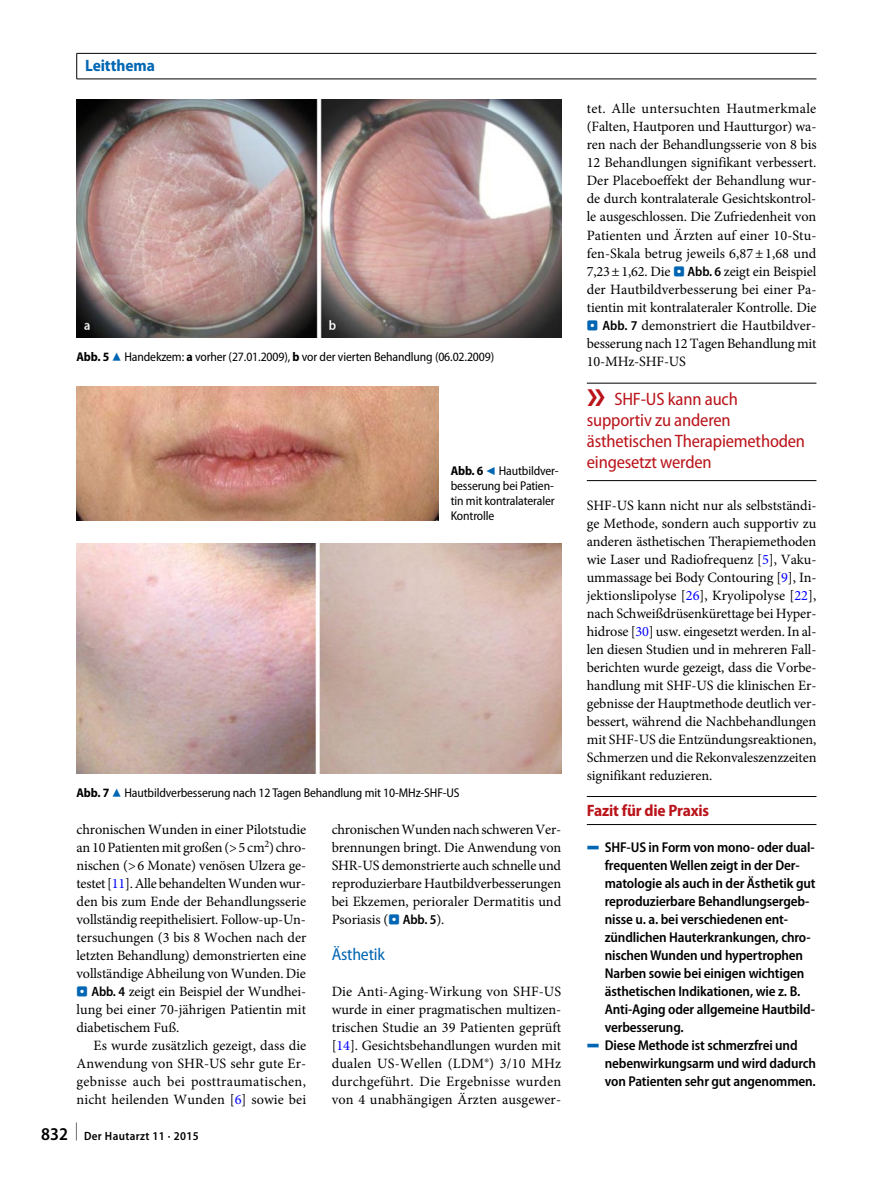
<style>
.page{position:relative;width:893px;height:1187px;background:#fff}
.page>*{position:absolute;margin:0;border:0;box-sizing:border-box;transform-origin:0 0}
.t1{font:600 semi-condensed 45px "Myriad Pro";color:#ba141a}
.t2{font:semi-condensed 18px/21px "Myriad Pro";letter-spacing:-.01em;color:#ba141a}
.t3{font:semi-condensed 17.25px "Myriad Pro";letter-spacing:-.01em;color:#0066b3}
.t4{font:700 semi-condensed 16.5px "Myriad Pro";letter-spacing:-.01em;color:#ba141a}
.t5{font:700 semi-condensed 16.5px "Myriad Pro";letter-spacing:-.005em;color:#0066b3}
.t6{font:14.25px/18px "Minion Pro";color:#000;text-align:justify}
.t7{font:600 semi-condensed 14.25px "Myriad Pro";letter-spacing:-.01em;color:#000}
.t8{font:semi-condensed 12.75px/15px "Myriad Pro";letter-spacing:-.01em;color:#000}
.t9{font:600 semi-condensed 12px "Myriad Pro";letter-spacing:.03em;color:#000}
.s1{font-weight:700}
.s2{font-family:"Blik Buttons";font-stretch:normal;font-size:13.5px;color:#0066b3}
.s3{color:#00f}
.s4{font-family:"Blik Buttons";font-size:13.5px;color:#0066b3}
.s5{font-family:"Myriad Pro";font-weight:600;font-stretch:semi-condensed;font-size:13.5px}
.s6{font-size:18px}
.s7{font-family:"Blik Buttons";font-weight:400;font-stretch:normal;color:#0066b3}
</style>
<div class="page">
<hr style="left:587px;top:383px;width:229px;height:1px;background:#000">
<hr style="left:587px;top:480px;width:229px;height:1px;background:#000">
<hr style="left:587px;top:796px;width:229px;height:1px;background:#000">
<hr style="left:587px;top:824px;width:229px;height:1px;background:#000">
<img style="left:77px;top:386px;width:361px;height:134px">
<img style="left:77px;top:99px;width:484px;height:238px">
<img style="left:77px;top:543px;width:484px;height:230px">
<hr style="left:77px;top:53px;width:739px;height:1px;background:#000">
<svg style="left:76px;top:54px;width:1px;height:25px"></svg>
<hr style="left:77px;top:79px;width:739px;height:1px;background:#000">
<p class="t5" style="left:85px;top:56px;width:71px">Leitthema</p>
<p class="t8" style="left:77px;top:349px;width:419px"><span class="s1">Abb. 5</span> <span class="s2">8</span> Handekzem: <span class="s1">a</span> vorher (27.01.2009), <span class="s1">b</span> vor der vierten Behandlung (06.02.2009)</p>
<p class="t8" style="left:451px;top:463px;width:109px"><span class="s1">Abb. 6</span> <span class="s2">9</span> Hautbildver&shy;besserung bei Patien&shy;tin mit kontralateraler<br>Kontrolle</p>
<p class="t8" style="left:77px;top:784px;width:385px"><span class="s1">Abb. 7</span> <span class="s2">8</span> Hautbildverbesserung nach 12 Tagen Behandlung mit 10-MHz-SHF-US</p>
<p class="t6" style="left:77px;top:820px;width:231px">chronischen Wunden in einer Pilotstudie an 10Patienten mit großen (&gt;5 cm<sup>2</sup>) chro&shy;nischen (&gt;6 Monate) venösen Ulzera ge&shy;testet [<span class="s3">11</span>]. Alle behandelten Wunden wur&shy;den bis zum Ende der Behandlungsserie vollständig reepithelisiert. Follow-up-Un&shy;tersuchungen (3 bis 8 Wochen nach der letzten Behandlung) demonstrierten eine vollständige Abheilung von Wunden. Die <span class="s4">.</span> <span class="s5">Abb. 4</span> zeigt ein Beispiel der Wundhei&shy;lung bei einer 70-jährigen Patientin mit diabetischem Fuß.</p>
<p class="t6" style="left:77px;top:1036px;width:231px;text-indent:17px">Es wurde zusätzlich gezeigt, dass die Anwendung von SHR-US sehr gute Er&shy;gebnisse auch bei posttraumatischen, nicht heilenden Wunden [<span class="s3">6</span>] sowie bei</p>
<p class="t9" style="left:41px;top:1129px;width:159px"><span class="s6">832 </span><sup>|</sup> Der Hautarzt 11 · 2015</p>
<p class="t6" style="left:332px;top:820px;width:231px">chronischen Wunden nach schweren Ver&shy;brennungen bringt. Die Anwendung von SHR-US demonstrierte auch schnelle und reproduzierbare Hautbildverbesserungen bei Ekzemen, perioraler Dermatitis und Psoriasis (<span class="s4">.</span> <span class="s5">Abb. 5</span>).</p>
<p class="t3" style="left:332px;top:943px;width:55px">Ästhetik</p>
<p class="t6" style="left:332px;top:982px;width:231px">Die Anti-Aging-Wirkung von SHF-US wurde in einer pragmatischen multizen&shy;trischen Studie an 39 Patienten geprüft [<span class="s3">14</span>]. Gesichtsbehandlungen wurden mit dualen US-Wellen (LDM®) 3/10 MHz durchgeführt. Die Ergebnisse wurden von 4 unabhängigen Ärzten ausgewer-</p>
<p class="t6" style="left:587px;top:100px;width:231px">tet. Alle untersuchten Hautmerkmale (Falten, Hautporen und Hautturgor) wa&shy;ren nach der Behandlungsserie von 8 bis 12 Behandlungen signifikant verbessert.<br>Der Placeboeffekt der Behandlung wur&shy;de durch kontralaterale Gesichtskontrol&shy;le ausgeschlossen. Die Zufriedenheit von Patienten und Ärzten auf einer 10-Stu&shy;fen-Skala betrug jeweils 6,87±1,68 und 7,23±1,62. Die <span class="s4">.</span> <span class="s5">Abb. 6</span> zeigt ein Beispiel der Hautbildverbesserung bei einer Pa&shy;tientin mit kontralateraler Kontrolle. Die <span class="s4">.</span> <span class="s5">Abb. 7</span> demonstriert die Hautbildver&shy;besserung nach 12 Tagen Behandlung mit 10-MHz-SHF-US</p>
<h1 class="t1" style="left:587px;top:369px;width:20px">»</h1>
<p class="t2" style="left:587px;top:388px;width:220px;text-indent:28px">SHF-US kann auch supportiv zu anderen ästhetischen Therapiemethoden eingesetzt werden</p>
<p class="t6" style="left:587px;top:496px;width:231px">SHF-US kann nicht nur als selbstständi&shy;ge Methode, sondern auch supportiv zu anderen ästhetischen Therapiemethoden wie Laser und Radiofrequenz [<span class="s3">5</span>], Vaku&shy;ummassage bei Body Contouring [<span class="s3">9</span>], In&shy;jektionslipolyse [<span class="s3">26</span>], Kryolipolyse [<span class="s3">22</span>], nach Schweißdrüsenkürettage bei Hyper&shy;hidrose [<span class="s3">30</span>] usw. eingesetzt werden. In al&shy;len diesen Studien und in mehreren Fall&shy;berichten wurde gezeigt, dass die Vorbe&shy;handlung mit SHF-US die klinischen Er&shy;gebnisse der Hauptmethode deutlich ver&shy;bessert, während die Nachbehandlungen mit SHF-US die Entzündungsreaktionen, Schmerzen und die Rekonvaleszenzzeiten signifikant reduzieren.</p>
<p class="t4" style="left:587px;top:801px;width:124px">Fazit für die Praxis</p>
<p class="t7" style="left:587px;top:839px;width:229px"><span class="s7">5</span> SHF-US in Form von mono- oder dual-</p>
<p class="t7" style="left:605px;top:857px;width:196px">frequenten Wellen zeigt in der Der-</p>
<p class="t7" style="left:605px;top:875px;width:212px">matologie als auch in der Ästhetik gut</p>
<p class="t7" style="left:605px;top:893px;width:206px">reproduzierbare Behandlungsergeb-</p>
<p class="t7" style="left:605px;top:911px;width:185px">nisse u. a. bei verschiedenen ent-</p>
<p class="t7" style="left:605px;top:929px;width:207px">zündlichen Hauterkrankungen, chro-</p>
<p class="t7" style="left:605px;top:947px;width:200px">nischen Wunden und hypertrophen</p>
<p class="t7" style="left:605px;top:965px;width:201px">Narben sowie bei einigen wichtigen</p>
<p class="t7" style="left:605px;top:983px;width:197px">ästhetischen Indikationen, wie z. B.</p>
<p class="t7" style="left:605px;top:1001px;width:212px">Anti-Aging oder allgemeine Hautbild-</p>
<p class="t7" style="left:605px;top:1019px;width:80px">verbesserung.</p>
<p class="t7" style="left:587px;top:1037px;width:212px"><span class="s7">5</span> Diese Methode ist schmerzfrei und</p>
<p class="t7" style="left:605px;top:1055px;width:213px">nebenwirkungsarm und wird dadurch</p>
<p class="t7" style="left:605px;top:1073px;width:212px">von Patienten sehr gut angenommen.</p>
</div>
